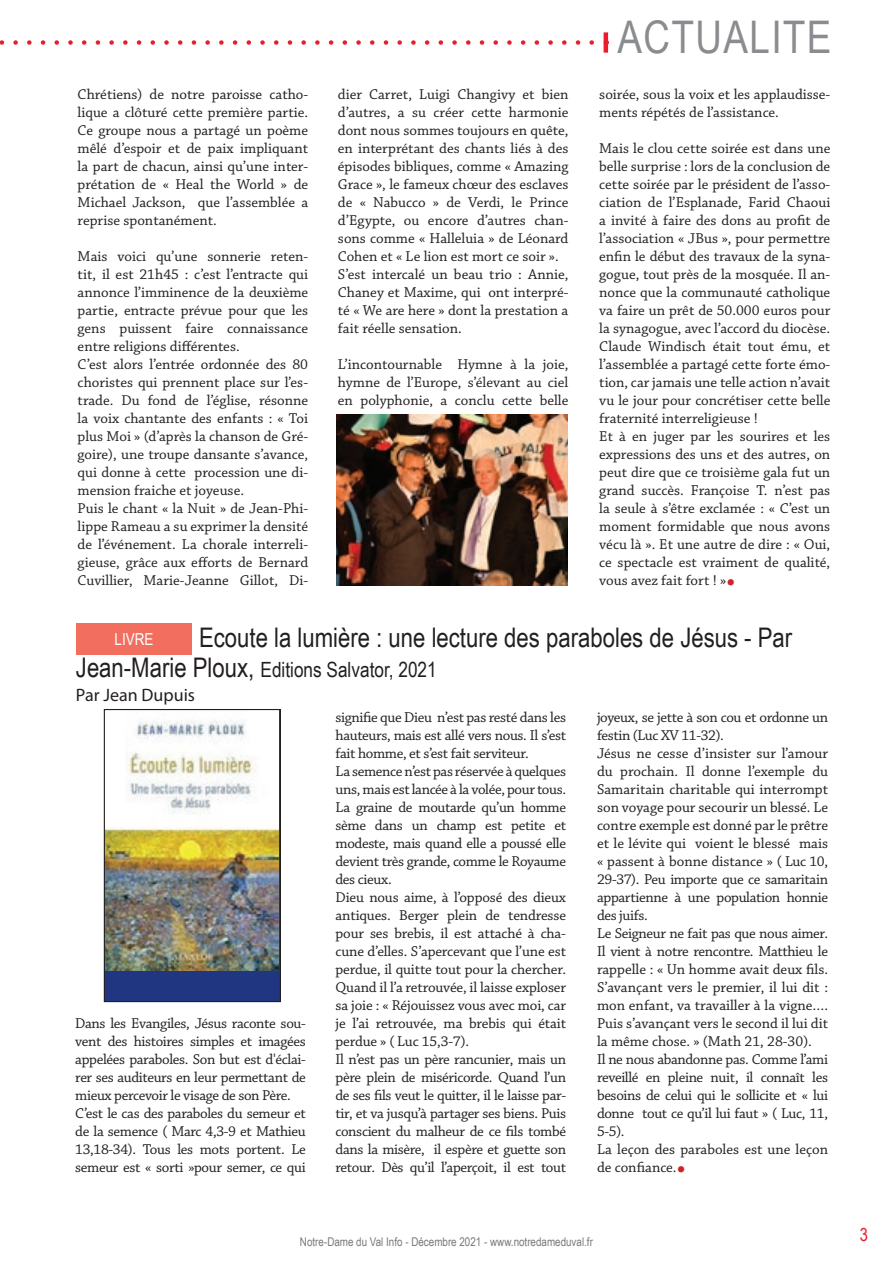
<style>
.page{position:relative;width:893px;height:1263px;background:#fff}
.page>*{position:absolute;margin:0;border:0;box-sizing:border-box;transform-origin:0 0}
.t1{font:45px "Arial Narrow";letter-spacing:.03em;color:#8a8c8f}
.t2{font:27px "Arial Narrow";color:#231f20}
.t3{font:21px "Arial Narrow";color:#231f20}
.t4{font:18px "Myriad Pro";color:#231f20}
.t5{font:18px "Arial Narrow";color:#ee1b2d}
.t6{font:16.5px "Arial Narrow";color:#fff}
.t7{font:15px/18px "Chaparral Pro";color:#231f20}
.t8{font:15px/18px "Chaparral Pro";letter-spacing:-.025em;color:#231f20}
.t9{font:12px "Arial Narrow";color:#76787b}
.s1{font-size:30px;color:#d1232a}
.s2{font-size:27px}
</style>
<div class="page">
<svg style="left:0;top:40px;width:594px;height:5px"></svg>
<hr style="left:604px;top:32px;width:4px;height:21px;background:#ee1b2d">
<img style="left:337px;top:415px;width:230px;height:170px">
<div style="left:76px;top:623px;width:116px;height:32px;background:#f26f5f"></div>
<div style="left:104px;top:709px;width:176px;height:292px;background:#203681"></div>
<img style="left:106px;top:711px;width:172px;height:259px">
<div style="left:104px;top:709px;width:177px;height:293px;border:1px solid #231f20"></div>
<p class="t7" style="left:78px;top:86px;width:232px;text-align:justify">Chrétiens) de notre paroisse catho&shy;lique a clôturé cette première partie.<br>Ce groupe nous a partagé un poème mêlé d’espoir et de paix impliquant la part de chacun, ainsi qu’une inter&shy;prétation de « Heal the World » de Michael Jackson, que l’assemblée a reprise spontanément.</p>
<p class="t7" style="left:78px;top:248px;width:232px">Mais voici qu’une sonnerie reten&shy;tit, il est 21h45 : c’est l’entracte qui annonce l’imminence de la deuxième partie, entracte prévue pour que les gens puissent faire connaissance entre religions différentes.<br>C’est alors l’entrée ordonnée des 80 choristes qui prennent place sur l’es&shy;trade. Du fond de l’église, résonne la voix chantante des enfants : « Toi plus Moi » (d’après la chanson de Gré&shy;goire), une troupe dansante s’avance, qui donne à cette procession une di&shy;mension fraiche et joyeuse.<br>Puis le chant « la Nuit » de Jean-Phi&shy;lippe Rameau a su exprimer la densité de l’événement. La chorale interreli&shy;gieuse, grâce aux efforts de Bernard Cuvillier, Marie-Jeanne Gillot, Di-</p>
<p class="t7" style="left:338px;top:86px;width:232px">dier Carret, Luigi Changivy et bien d’autres, a su créer cette harmonie dont nous sommes toujours en quête, en interprétant des chants liés à des épisodes bibliques, comme « Amazing Grace », le fameux chœur des esclaves de « Nabucco » de Verdi, le Prince d’Egypte, ou encore d’autres chan&shy;sons comme « Halleluia » de Léonard Cohen et « Le lion est mort ce soir ».<br>S’est intercalé un beau trio : Annie, Chaney et Maxime, qui ont interpré&shy;té « We are here » dont la prestation a fait réelle sensation.</p>
<p class="t7" style="left:338px;top:356px;width:232px;text-align:justify">L’incontournable Hymne à la joie, hymne de l’Europe, s’élevant au ciel en polyphonie, a conclu cette belle</p>
<h1 class="t1" style="left:618px;top:4px;width:215px">ACTUALITE</h1>
<p class="t7" style="left:599px;top:86px;width:233px">soirée, sous la voix et les applaudisse&shy;ments répétés de l’assistance.</p>
<p class="t7" style="left:599px;top:140px;width:233px">Mais le clou cette soirée est dans une belle surprise : lors de la conclusion de cette soirée par le président de l’asso&shy;ciation de l’Esplanade, Farid Chaoui a invité à faire des dons au profit de l’association « JBus », pour permettre enfin le début des travaux de la syna&shy;gogue, tout près de la mosquée. Il an&shy;nonce que la communauté catholique va faire un prêt de 50.000 euros pour la synagogue, avec l’accord du diocèse.<br>Claude Windisch était tout ému, et l’assemblée a partagé cette forte émo&shy;tion, car jamais une telle action n’avait vu le jour pour concrétiser cette belle fraternité interreligieuse !<br>Et à en juger par les sourires et les expressions des uns et des autres, on peut dire que ce troisième gala fut un grand succès. Françoise T. n’est pas la seule à s’être exclamée : « C’est un moment formidable que nous avons vécu là ». Et une autre de dire : « Oui, ce spectacle est vraiment de qualité, vous avez fait fort ! »<span class="s1">•</span></p>
<h2 class="t2" style="left:199px;top:618px;width:595px">Ecoute la lumière : une lecture des paraboles de Jésus - Par</h2>
<h3 class="t3" style="left:76px;top:654px;width:362px"><span class="s2">Jean-Marie Ploux,</span> Editions Salvator, 2021</h3>
<p class="t6" style="left:115px;top:627px;width:41px">LIVRE</p>
<p class="t4" style="left:76px;top:684px;width:121px">Par Jean Dupuis</p>
<p class="t8" style="left:75px;top:1015px;width:232px">Dans les Evangiles, Jésus raconte sou&shy;vent des histoires simples et imagées appelées paraboles. Son but est d'éclai&shy;rer ses auditeurs en leur permettant de mieux percevoir le visage de son Père.<br>C’est le cas des paraboles du semeur et de la semence ( Marc 4,3-9 et Mathieu 13,18-34). Tous les mots portent. Le semeur est « sorti »pour semer, ce qui</p>
<p class="t8" style="left:336px;top:709px;width:232px">signifie que Dieu n’est pas resté dans les hauteurs, mais est allé vers nous. Il s’est fait homme, et s’est fait serviteur.<br>La semence n’est pas réservée à quelques uns, mais est lancée à la volée, pour tous.<br>La graine de moutarde qu’un homme sème dans un champ est petite et modeste, mais quand elle a poussé elle devient très grande, comme le Royaume des cieux.<br>Dieu nous aime, à l’opposé des dieux antiques. Berger plein de tendresse pour ses brebis, il est attaché à cha&shy;cune d’elles. S’apercevant que l’une est perdue, il quitte tout pour la chercher.<br>Quand il l’a retrouvée, il laisse exploser sa joie : « Réjouissez vous avec moi, car je l’ai retrouvée, ma brebis qui était perdue » ( Luc 15,3-7).<br>Il n’est pas un père rancunier, mais un père plein de miséricorde. Quand l’un de ses fils veut le quitter, il le laisse par&shy;tir, et va jusqu’à partager ses biens. Puis conscient du malheur de ce fils tombé dans la misère, il espère et guette son retour. Dès qu’il l’aperçoit, il est tout</p>
<p class="t7" style="left:597px;top:709px;width:233px">joyeux, se jette à son cou et ordonne un festin (Luc XV 11-32).<br>Jésus ne cesse d’insister sur l’amour du prochain. Il donne l’exemple du Samaritain charitable qui interrompt son voyage pour secourir un blessé. Le contre exemple est donné par le prêtre et le lévite qui voient le blessé mais « passent à bonne distance » ( Luc 10, 29-37). Peu importe que ce samaritain appartienne à une population honnie des juifs.<br>Le Seigneur ne fait pas que nous aimer.<br>Il vient à notre rencontre. Matthieu le rappelle : « Un homme avait deux fils.<br>S’avançant vers le premier, il lui dit : mon enfant, va travailler à la vigne….<br>Puis s’avançant vers le second il lui dit la même chose. » (Math 21, 28-30).<br>Il ne nous abandonne pas. Comme l’ami reveillé en pleine nuit, il connaît les besoins de celui qui le sollicite et « lui donne tout ce qu’il lui faut » ( Luc, 11, 5-5).<br>La leçon des paraboles est une leçon de confiance.<span class="s1">•</span></p>
<p class="t9" style="left:300px;top:1233px;width:294px">Notre-Dame du Val Info - Décembre 2021 - www.notredameduval.fr</p>
<p class="t5" style="left:860px;top:1221px;width:10px">3</p>
</div>
